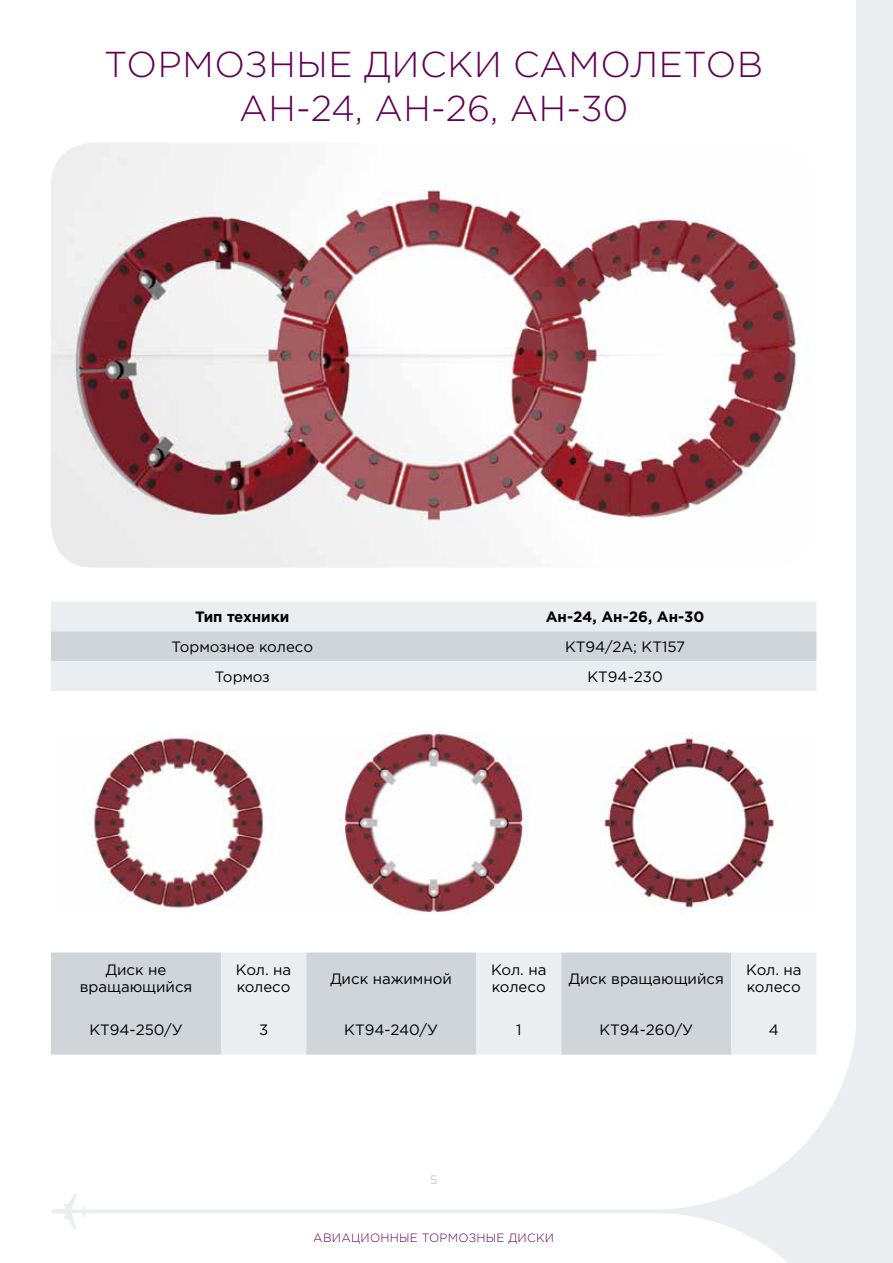
<style>
.page{position:relative;width:893px;height:1263px;background:#fff}
.page>*{position:absolute;margin:0;border:0;box-sizing:border-box;transform-origin:0 0}
.t1{font:300 36px/43.2px "Gotham Pro";letter-spacing:.02em;color:#600055;text-align:center}
.t2{font:15px/16.5px "Gotham Pro";color:#000}
.t3{font:700 15px "Gotham Pro";color:#000}
.t4{font:300 12px "Gotham Pro";letter-spacing:.02em;color:#600055}
.t5{font:300 12px "Gotham Pro";color:#a7afb5}
</style>
<div class="page">
<svg style="left:51px;top:1194px;width:32px;height:35px"></svg>
<svg style="left:83px;top:1009px;width:774px;height:254px"></svg>
<div style="left:857px;top:0;width:36px;height:1263px;background:#ebeef0"></div>
<img style="left:51px;top:143px;width:750px;height:425px">
<svg style="left:51px;top:602px;width:765px;height:89px;background:#e1e5e8"></svg>
<div style="left:51px;top:952px;width:170px;height:102px;background:#cfd5d9"></div>
<svg style="left:221px;top:952px;width:595px;height:102px;background:#dbe0e3"></svg>
<img style="left:88px;top:733px;width:687px;height:180px">
<h1 class="t1" style="left:104px;top:43px;width:660px">ТОРМОЗНЫЕ ДИСКИ САМОЛЕТОВ<br>АН-24, АН-26, АН-30</h1>
<p class="t3" style="left:195px;top:608px;width:96px">Тип техники</p>
<p class="t3" style="left:546px;top:608px;width:160px">Ан-24, Ан-26, Ан-30</p>
<p class="t2" style="left:172px;top:638px;width:143px">Тормозное колесо</p>
<p class="t2" style="left:565px;top:638px;width:121px">КТ94/2А; КТ157</p>
<p class="t2" style="left:215px;top:668px;width:57px">Тормоз</p>
<p class="t2" style="left:587px;top:668px;width:77px">КТ94-230</p>
<p class="t2" style="left:80px;top:962px;width:114px;text-align:center">Диск не вращающийся</p>
<p class="t2" style="left:236px;top:962px;width:57px">Кол. на колесо</p>
<p class="t2" style="left:330px;top:970px;width:123px">Диск нажимной</p>
<p class="t2" style="left:491px;top:962px;width:57px">Кол. на колесо</p>
<p class="t2" style="left:569px;top:970px;width:156px">Диск вращающийся</p>
<p class="t2" style="left:746px;top:962px;width:57px">Кол. на колесо</p>
<p class="t2" style="left:89px;top:1021px;width:95px">КТ94-250/У</p>
<p class="t2" style="left:259px;top:1021px;width:11px">3</p>
<p class="t2" style="left:344px;top:1021px;width:95px">КТ94-240/У</p>
<p class="t2" style="left:516px;top:1021px;width:7px">1</p>
<p class="t2" style="left:599px;top:1021px;width:95px">КТ94-260/У</p>
<p class="t2" style="left:769px;top:1021px;width:12px">4</p>
<p class="t5" style="left:430px;top:1174px;width:9px">5</p>
<p class="t4" style="left:313px;top:1231px;width:242px">АВИАЦИОННЫЕ ТОРМОЗНЫЕ ДИСКИ</p>
</div>
